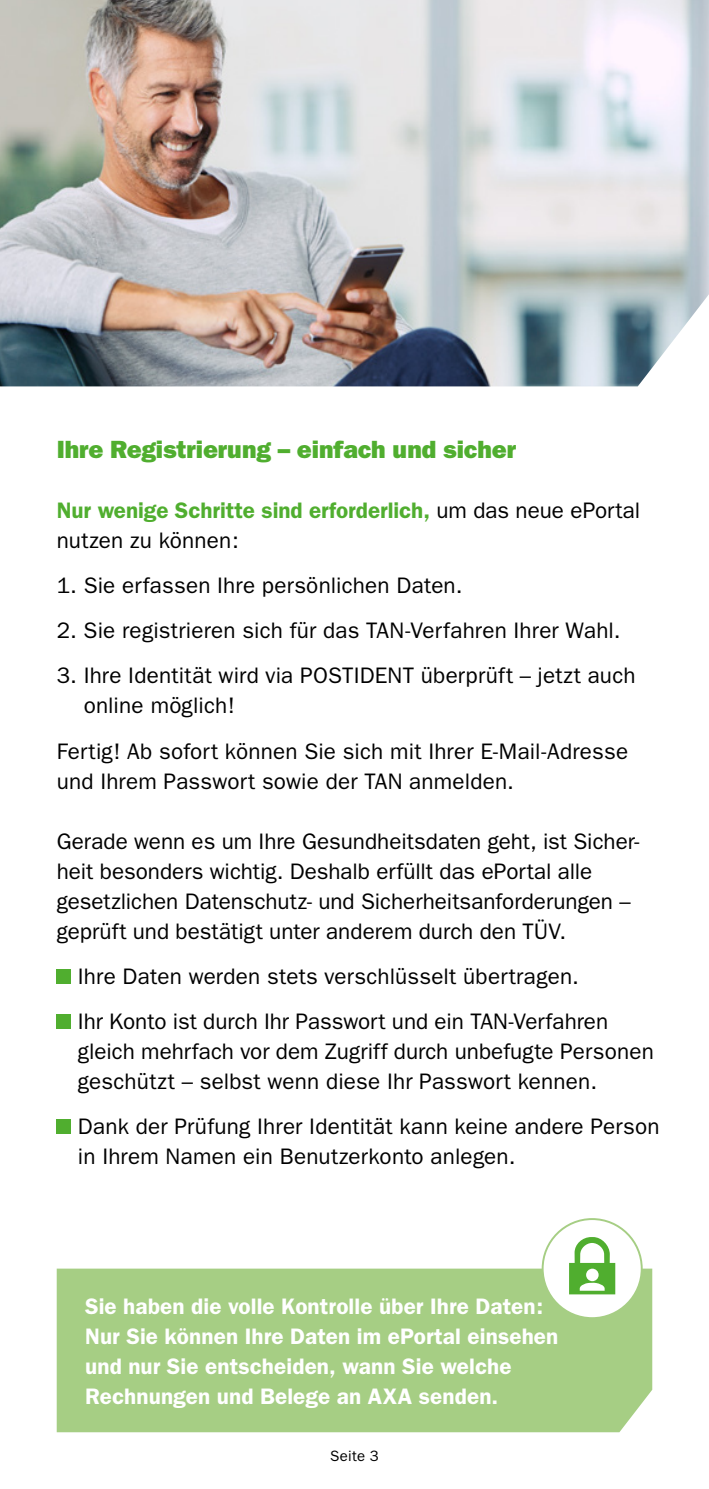
<style>
.page{position:relative;width:709px;height:1489px;background:#fff}
.page>*{position:absolute;margin:0;border:0;box-sizing:border-box;transform-origin:0 0}
.t1{font:800 25px "Franklin Gothic";letter-spacing:-.005em;color:#50ae2f}
.t2{font:22.5px/30px "Franklin Gothic";letter-spacing:.005em;color:#000}
.t3{font:600 22.5px/30px "Franklin Gothic";letter-spacing:.005em;color:#fff}
.t4{font:600 22.5px/30px "Franklin Gothic";letter-spacing:-.005em;color:#50ae2f}
.t5{font:15px "Franklin Gothic";letter-spacing:.02em;color:#000}
.s1{font-weight:400;color:#000}
</style>
<div class="page">
<div style="left:57px;top:1268px;width:595px;height:163px;background:#a6ce84"></div>
<div style="left:542px;top:1218px;width:99px;height:99px;background:#fff;border-radius:50%"></div>
<div style="left:541px;top:1217px;width:101px;height:101px;border:2px solid #a6ce84;border-radius:50%"></div>
<svg style="left:569px;top:1237px;width:46px;height:57px"></svg>
<div style="left:57px;top:969px;width:14px;height:14px;background:#50ae2f"></div>
<div style="left:57px;top:1014px;width:14px;height:14px;background:#50ae2f"></div>
<div style="left:57px;top:1119px;width:14px;height:14px;background:#50ae2f"></div>
<img style="left:0;top:0;width:709px;height:386px">
<p class="t1" style="left:57px;top:435px;width:461px">Ihre Registrierung – einfach und sicher</p>
<p class="t4" style="left:57px;top:495px;width:585px">Nur wenige Schritte sind erforderlich, <span class="s1">um das neue ePortal nutzen zu können:</span></p>
<p class="t2" style="left:57px;top:571px;width:407px">1. Sie erfassen Ihre persönlichen Daten.</p>
<p class="t2" style="left:57px;top:616px;width:565px">2. Sie registrieren sich für das TAN Verfahren Ihrer Wahl.</p>
<p class="t2" style="left:84px;top:661px;width:553px;text-indent:-27px">3. Ihre Identität wird via POSTIDENT überprüft – jetzt auch online möglich!</p>
<p class="t2" style="left:57px;top:736px;width:573px">Fertig! Ab sofort können Sie sich mit Ihrer E Mail Adresse und Ihrem Passwort sowie der TAN anmelden.</p>
<p class="t2" style="left:57px;top:826px;width:584px">Gerade wenn es um Ihre Gesundheitsdaten geht, ist Sicher&shy;heit besonders wichtig. Deshalb erfüllt das ePortal alle gesetzlichen Datenschutz und Sicherheitsanforderungen – geprüft und bestätigt unter anderem durch den TÜV.</p>
<p class="t2" style="left:78px;top:961px;width:502px">Ihre Daten werden stets verschlüsselt übertragen.</p>
<p class="t2" style="left:78px;top:1006px;width:577px">Ihr Konto ist durch Ihr Passwort und ein TAN Verfahren gleich mehrfach vor dem Zugriff durch unbefugte Personen geschützt – selbst wenn diese Ihr Passwort kennen.</p>
<p class="t2" style="left:78px;top:1111px;width:583px">Dank der Prüfung Ihrer Identität kann keine andere Person in Ihrem Namen ein Benutzerkonto anlegen.</p>
<p class="t3" style="left:85px;top:1290px;width:475px">Sie haben die volle Kontrolle über Ihre Daten:<br>Nur Sie können Ihre Daten im ePortal einsehen und nur Sie entscheiden, wann Sie welche Rechnungen und Belege an AXA senden.</p>
<p class="t5" style="left:330px;top:1447px;width:50px">Seite 3</p>
</div>
